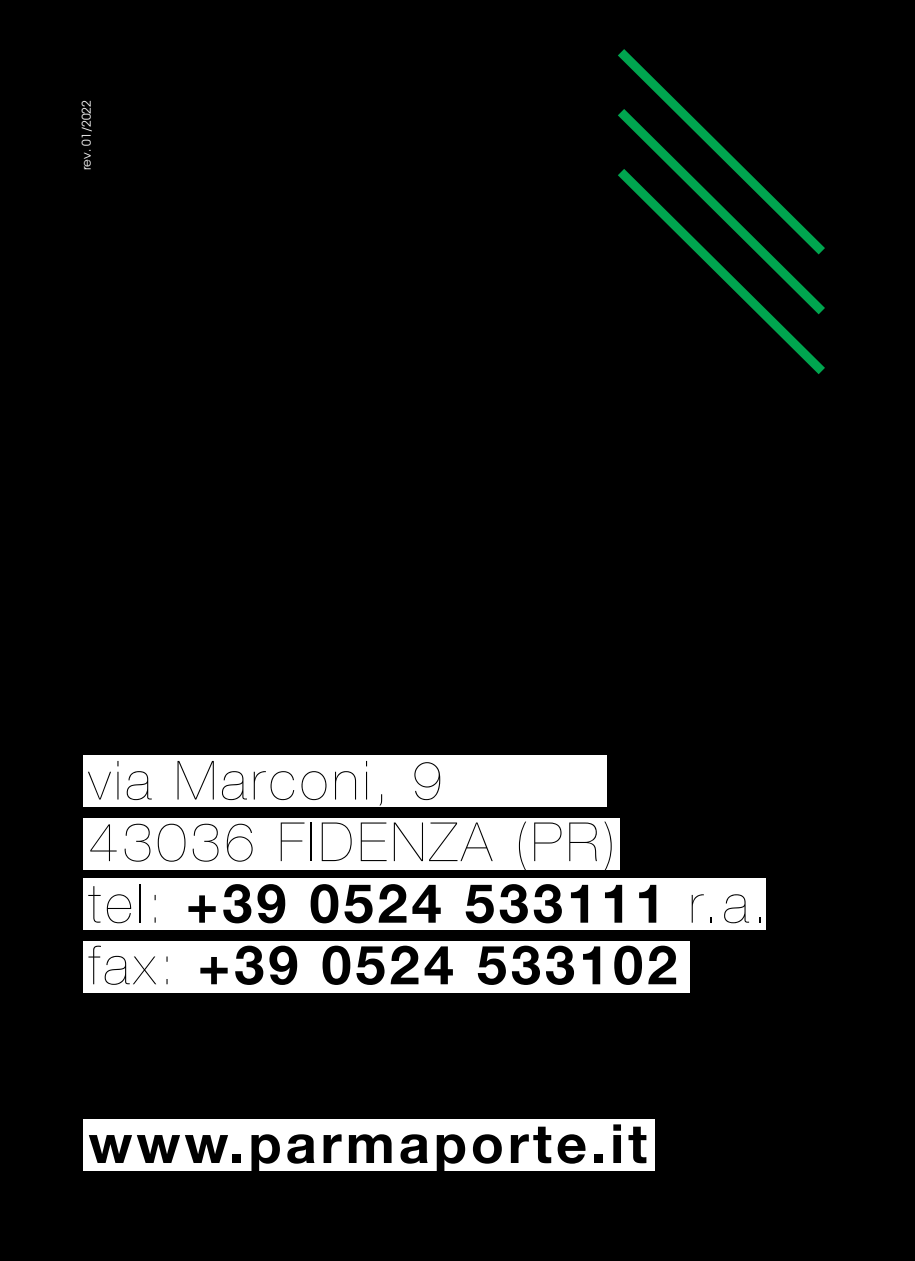
<style>
.page{position:relative;width:915px;height:1261px;background:#fff}
.page>*{position:absolute;margin:0;border:0;box-sizing:border-box;transform-origin:0 0}
.t1{font:200 54px/61.5px "Helvetica Neue";letter-spacing:.075em;color:#000}
.t2{font:700 54px "Helvetica Neue";letter-spacing:.075em;color:#000}
.t3{font:12px "Avant Garde";color:#fff}
.s1{font-weight:700}
</style>
<div class="page">
<div style="left:0;top:0;width:914px;height:1261px;background:#000"></div>
<div style="left:83px;top:756px;width:523px;height:51px;background:#fff"></div>
<div style="left:83px;top:1119px;width:571px;height:51px;background:#fff"></div>
<div style="left:83px;top:941px;width:606px;height:51px;background:#fff"></div>
<div style="left:83px;top:879px;width:683px;height:51px;background:#fff"></div>
<div style="left:83px;top:818px;width:536px;height:51px;background:#fff"></div>
<svg style="left:618px;top:49px;width:57px;height:50px"></svg>
<svg style="left:618px;top:99px;width:117px;height:60px"></svg>
<svg style="left:618px;top:159px;width:207px;height:215px"></svg>
<p class="t3" style="left:79px;top:170px;width:71px;rotate:-90deg">rev. 01/2022</p>
<p class="t1" style="left:88px;top:749px;width:680px">via Marconi, 9<br>43036 FIDENZA (PR)<br>tel: <span class="s1">+39 0524 533111</span> r.a. fax: <span class="s1">+39 0524 533102</span></p>
<p class="t2" style="left:88px;top:1110px;width:560px">www.parmaporte.it</p>
</div>
